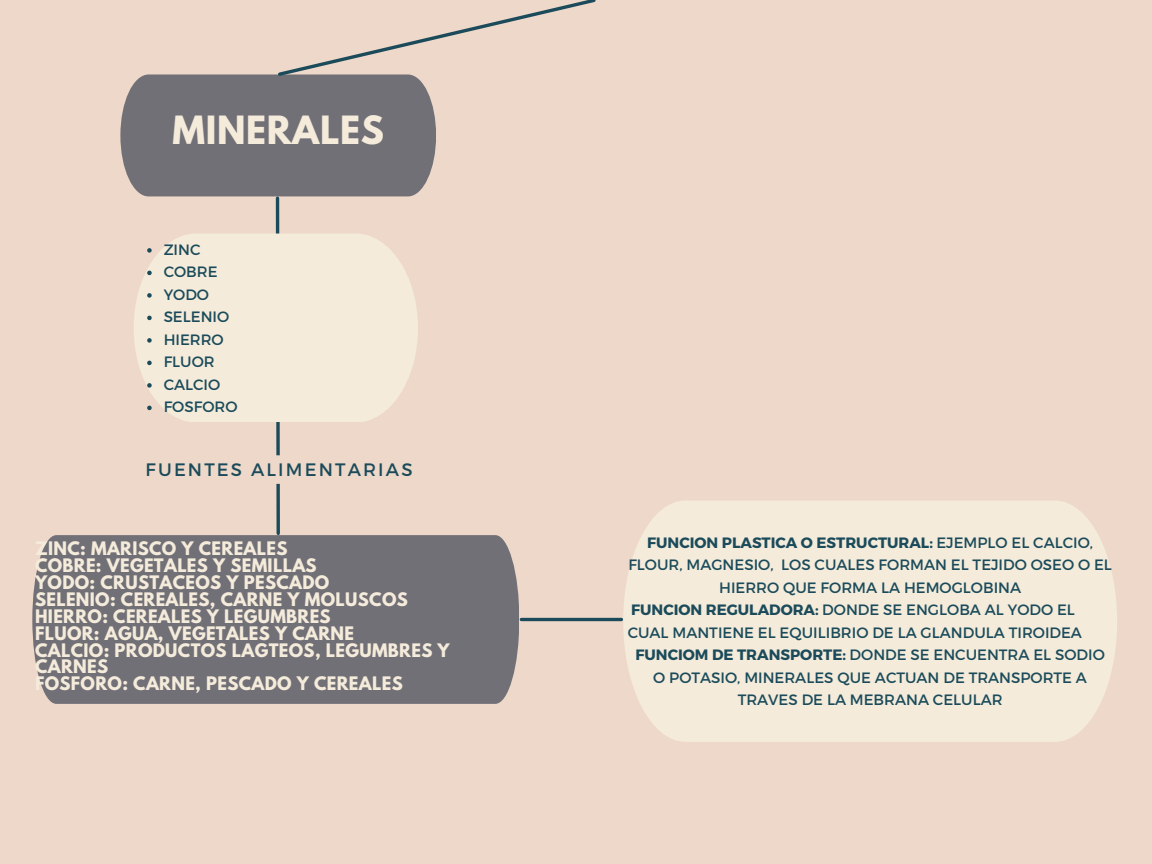
<style>
.page{position:relative;width:1152px;height:864px;background:#eed8c9}
.page>*{position:absolute;margin:0;border:0;box-sizing:border-box;transform-origin:0 0}
.t1{font:700 34.5px "League Spartan";letter-spacing:.02em;color:#f4ebdb}
.t2{font:18px "Montserrat";letter-spacing:.12em;color:#1b4b5a}
.t3{font:700 16.5px/16.8px "League Spartan";letter-spacing:.02em;color:#f4ebdb}
.t4{font:15px/22.5px "Montserrat";color:#1b4b5a;text-align:center}
.s1{font-weight:700}
</style>
<div class="page">
<div style="left:32px;top:535px;width:487px;height:169px;background:#727077"></div>
<svg style="left:120px;top:0;width:476px;height:537px"></svg>
<div style="left:137px;top:455px;width:284px;height:29px;background:#eed8c9;border-radius:7px"></div>
<hr style="left:521px;top:618px;width:100px;height:3px;background:#1b4b5a">
<div style="left:623px;top:501px;width:494px;height:241px;background:#f4ebdb"></div>
<p class="t1" style="left:172px;top:113px;width:213px">MINERALES</p>
<p class="t4" style="left:164px;top:238px;width:38px">ZINC</p>
<p class="t4" style="left:164px;top:260px;width:55px">COBRE</p>
<p class="t4" style="left:164px;top:283px;width:47px">YODO</p>
<p class="t4" style="left:164px;top:305px;width:67px">SELENIO</p>
<p class="t4" style="left:164px;top:328px;width:62px">HIERRO</p>
<p class="t4" style="left:164px;top:350px;width:53px">FLUOR</p>
<p class="t4" style="left:164px;top:373px;width:58px">CALCIO</p>
<p class="t4" style="left:164px;top:395px;width:75px">FOSFORO</p>
<p class="t2" style="left:146px;top:458px;width:268px">FUENTES ALIMENTARIAS</p>
<p class="t3" style="left:35px;top:542px;width:254px">ZINC: MARISCO Y CEREALES</p>
<p class="t3" style="left:35px;top:559px;width:283px">COBRE: VEGETALES Y SEMILLAS</p>
<p class="t3" style="left:35px;top:576px;width:296px">YODO: CRUSTACEOS Y PESCADO</p>
<p class="t3" style="left:35px;top:593px;width:374px">SELENIO: CEREALES, CARNE Y MOLUSCOS</p>
<p class="t3" style="left:35px;top:610px;width:297px">HIERRO: CEREALES Y LEGUMBRES</p>
<p class="t3" style="left:35px;top:627px;width:320px">FLUOR: AGUA, VEGETALES Y CARNE</p>
<p class="t3" style="left:35px;top:644px;width:416px">CALCIO: PRODUCTOS LAGTEOS, LEGUMBRES Y<br>CARNES</p>
<p class="t3" style="left:35px;top:677px;width:369px">FOSFORO: CARNE, PESCADO Y CEREALES</p>
<p class="t4" style="left:628px;top:530px;width:485px"><span class="s1">FUNCION PLASTICA O ESTRUCTURAL:</span> EJEMPLO EL CALCIO,<br>FLOUR, MAGNESIO, LOS CUALES FORMAN EL TEJIDO OSEO O EL<br>HIERRO QUE FORMA LA HEMOGLOBINA</p>
<p class="t4" style="left:628px;top:598px;width:456px;text-align:left"><span class="s1">FUNCION REGULADORA:</span> DONDE SE ENGLOBA AL YODO EL<br>CUAL MANTIENE EL EQUILIBRIO DE LA GLANDULA TIROIDEA</p>
<p class="t4" style="left:635px;top:643px;width:471px"><span class="s1">FUNCIOM DE TRANSPORTE:</span> DONDE SE ENCUENTRA EL SODIO<br>O POTASIO, MINERALES QUE ACTUAN DE TRANSPORTE A<br>TRAVES DE LA MEBRANA CELULAR</p>
</div>
